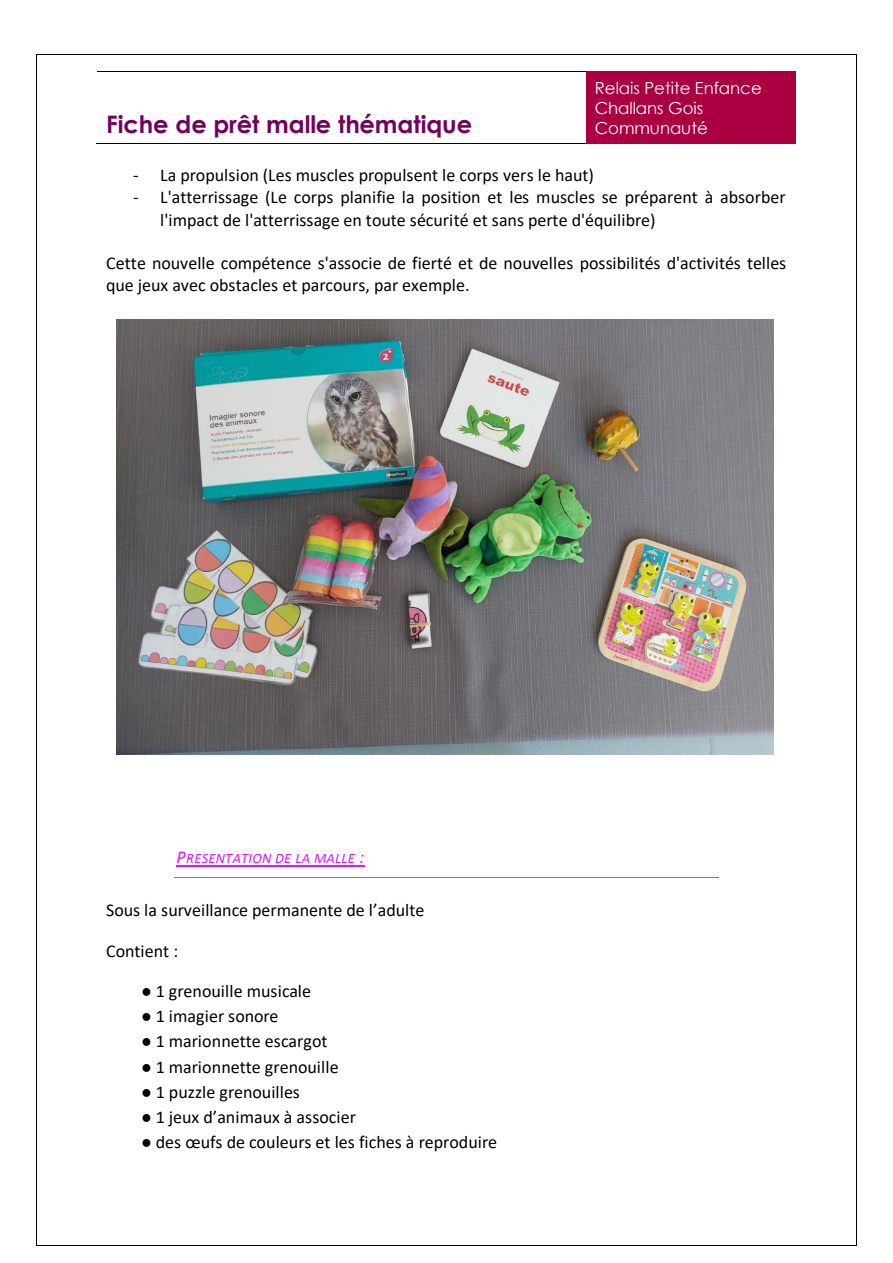
<style>
.page{position:relative;width:893px;height:1263px;background:#fff}
.page>*{position:absolute;margin:0;border:0;box-sizing:border-box;transform-origin:0 0}
.t1{font:700 24.15px "Century Gothic";color:#74005e}
.t2{font:18px/22.4px "Calibri";color:#000}
.t3{font:16.5px/20.1px "Century Gothic";letter-spacing:-.005em;color:#fff}
.t4{font:italic 14.4px "Calibri";letter-spacing:.02em;color:#d419ff}
.s1{font-size:18px}
</style>
<div class="page">
<div style="left:586px;top:72px;width:209px;height:71px;background:#aa0042"></div>
<hr style="left:97px;top:71px;width:489px;height:1px;background:#000">
<hr style="left:587px;top:71px;width:208px;height:1px;background:#aa0042">
<hr style="left:96px;top:143px;width:490px;height:1px;background:#000">
<hr style="left:586px;top:143px;width:209px;height:1px;background:#aa0042">
<img style="left:117px;top:319px;width:657px;height:435px">
<hr style="left:176px;top:865px;width:188px;height:1px;background:#d419ff">
<hr style="left:174px;top:877px;width:545px;height:1px;background:#ff388c">
<hr style="left:37px;top:54px;width:819px;height:1px;background:#000">
<hr style="left:36px;top:55px;width:1px;height:1189px;background:#000">
<hr style="left:856px;top:55px;width:1px;height:1189px;background:#000">
<hr style="left:37px;top:1244px;width:819px;height:1px;background:#000">
<p class="t1" style="left:106px;top:105px;width:368px">Fiche de prêt malle thématique</p>
<p class="t3" style="left:595px;top:78px;width:168px">Relais Petite Enfance<br>Challans Gois<br>Communauté</p>
<p class="t2" style="left:133px;top:164px;width:462px">- La propulsion (Les muscles propulsent le corps vers le haut)</p>
<p class="t2" style="left:160px;top:186px;width:627px;text-indent:-27px">- L'atterrissage (Le corps planifie la position et les muscles se préparent à absorber l'impact de l'atterrissage en toute sécurité et sans perte d'équilibre)</p>
<p class="t2" style="left:106px;top:251px;width:681px;line-height:21.9px">Cette nouvelle compétence s'associe de fierté et de nouvelles possibilités d'activités telles que jeux avec obstacles et parcours, par exemple.</p>
<p class="t4" style="left:176px;top:848px;width:189px"><span class="s1">P</span>RESENTATION DE LA MALLE <span class="s1">:</span></p>
<p class="t2" style="left:106px;top:898px;width:320px">Sous la surveillance permanente de l’adulte</p>
<p class="t2" style="left:106px;top:939px;width:74px">Contient :</p>
<p class="t2" style="left:141px;top:979px;width:172px">● 1 grenouille musicale</p>
<p class="t2" style="left:141px;top:1004px;width:139px">● 1 imagier sonore</p>
<p class="t2" style="left:141px;top:1030px;width:188px">● 1 marionnette escargot</p>
<p class="t2" style="left:141px;top:1055px;width:199px">● 1 marionnette grenouille</p>
<p class="t2" style="left:141px;top:1080px;width:160px">● 1 puzzle grenouilles</p>
<p class="t2" style="left:141px;top:1106px;width:216px">● 1 jeux d’animaux à associer</p>
<p class="t2" style="left:141px;top:1131px;width:358px">● des œufs de couleurs et les fiches à reproduire</p>
</div>
